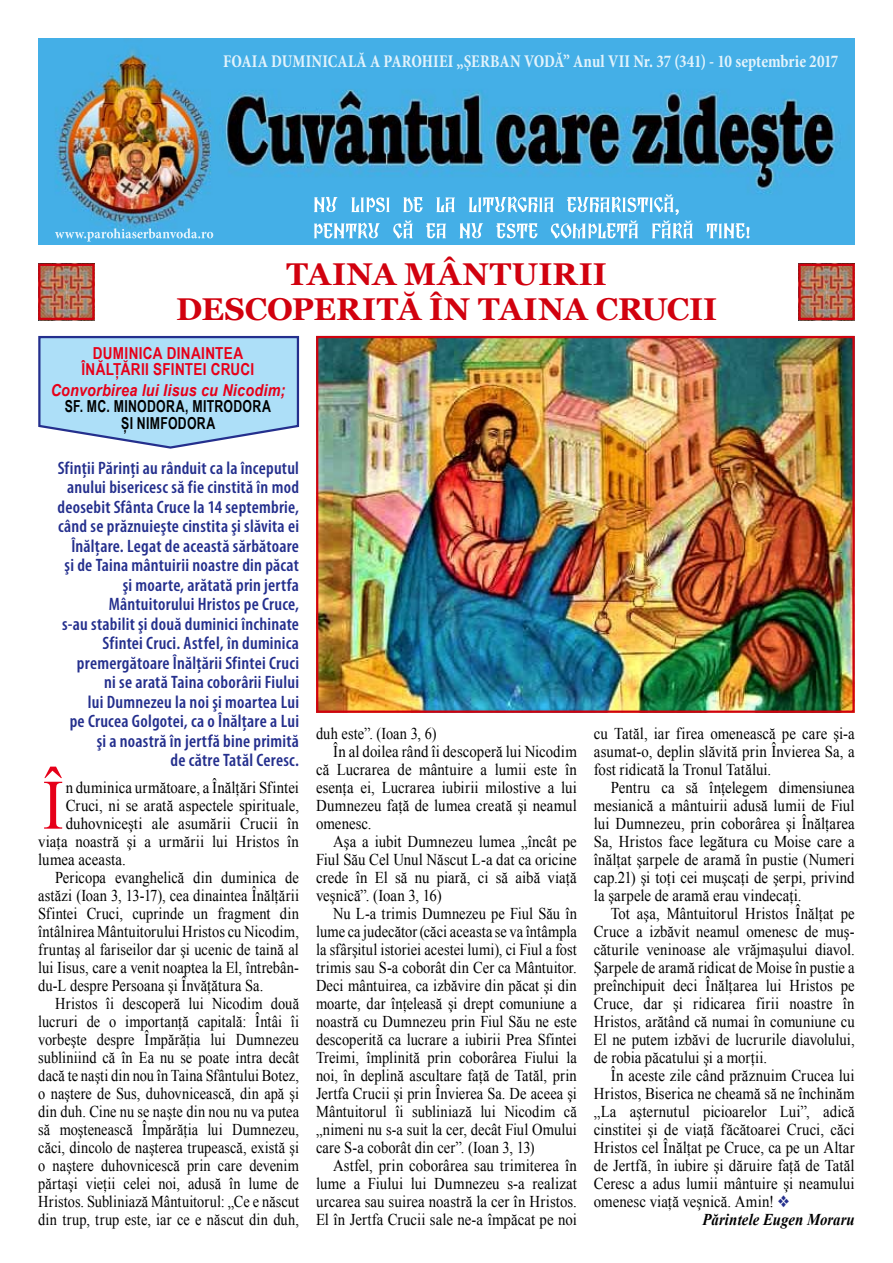
<style>
.page{position:relative;width:893px;height:1263px;background:#fff}
.page>*{position:absolute;margin:0;border:0;box-sizing:border-box;transform-origin:0 0}
.t1{font:70.8px "Times New Roman";color:#e60019;scale:.9 1}
.t2{font:700 31.5px/34.5px "Georgia";color:#d1010e;text-align:center}
.t3{font:600 condensed 18px/19.5px "Myriad Pro";letter-spacing:.015em;color:#242f8d;text-align:right}
.t4{font:700 condensed 18px "Minion Pro";color:#e2f3fc;scale:.9 1}
.t5{font:16.5px/18px "Times New Roman";letter-spacing:.005em;color:#000;text-align:justify;scale:.9 1}
.t6{font:16.5px "Times New Roman";letter-spacing:.005em;color:#000;scale:.88 1}
.t7{font:16.5px "Times New Roman";letter-spacing:.005em;color:#000;scale:.87 1}
.t8{font:16.5px/18px "Times New Roman";letter-spacing:.005em;color:#000;text-align:justify;scale:.89 1}
.t9{font:700 16.5px/16.5px "Arial Narrow";letter-spacing:.02em;color:#e60019;text-align:center}
.t10{font:700 16.5px/16.5px "Arial Narrow";letter-spacing:.02em;color:#000;text-align:center;scale:.91 1}
.t11{font:italic 700 16.5px "Arial";letter-spacing:.02em;color:#e60019;scale:.87 1}
.t12{font:italic 700 16.5px "Times New Roman";color:#000;scale:.9 1}
.s1{color:#242f8d}
</style>
<div class="page">
<img style="left:319px;top:339px;width:533px;height:371px">
<div style="left:316px;top:336px;width:539px;height:377px;border:2px solid #d1010e"></div>
<img style="left:41px;top:267px;width:51px;height:50px">
<div style="left:38px;top:264px;width:57px;height:56px;border:2px solid #d1010e"></div>
<img style="left:801px;top:267px;width:51px;height:50px">
<div style="left:798px;top:264px;width:57px;height:56px;border:2px solid #d1010e"></div>
<img style="left:38px;top:38px;width:817px;height:206px">
<svg style="left:314px;top:194px;width:435px;height:44px;background:#6ec0ec"></svg>
<svg style="left:55px;top:228px;width:158px;height:14px;background:#67beeb"></svg>
<svg style="left:38px;top:335px;width:262px;height:114px;background:#aed9f3"></svg>
<p class="t4" style="left:223px;top:50px;width:685px">FOAIA DUMINICALĂ A PAROHIEI „ŞERBAN VODĂ” Anul VII Nr. 37 (341) - 10 septembrie 2017</p>
<h2 class="t2" style="left:176px;top:257px;width:543px">TAINA MÂNTUIRII<br>DESCOPERITĂ ÎN TAINA CRUCII</h2>
<p class="t9" style="left:81px;top:344px;width:174px">DUMINICA DINAINTEA<br>ÎNĂLȚĂRII SFINTEI CRUCI</p>
<p class="t11" style="left:51px;top:379px;width:271px">Convorbirea lui Iisus cu Nicodim;</p>
<p class="t10" style="left:65px;top:398px;width:228px">SF. MC. MINODORA, MITRODORA<br>ȘI NIMFODORA</p>
<p class="t3" style="left:58px;top:458px;width:243px">Sfinţii Părinţi au rânduit ca la începutul anului bisericesc să fie cinstită în mod deosebit Sfânta Cruce la 14 septembrie, când se prăznuieşte cinstita şi slăvita ei Înălţare. Legat de această sărbătoare<br>şi de Taina mântuirii noastre din păcat şi moarte, arătată prin jertfa Mântuitorului Hristos pe Cruce,<br>s-au stabilit şi două duminici închinate Sfintei Cruci. Astfel, în duminica premergătoare Înălţării Sfintei Cruci<br>ni se arată Taina coborârii Fiului<br>lui Dumnezeu la noi şi moartea Lui<br>pe Crucea Golgotei, ca o Înălţare a Lui şi a noastră în jertfă bine primită<br>de către Tatăl Ceresc.</p>
<h1 class="t1" style="left:43px;top:757px;width:25px">Î</h1>
<p class="t5" style="left:66px;top:778px;width:261px">n duminica următoare, a Înălţări Sfintei</p>
<p class="t5" style="left:66px;top:796px;width:261px">Cruci, ni se arată aspectele spirituale,</p>
<p class="t5" style="left:66px;top:814px;width:261px">duhovniceşti ale asumării Crucii în</p>
<p class="t5" style="left:38px;top:832px;width:291px">viaţa noastră şi a urmării lui Hristos în</p>
<p class="t5" style="left:38px;top:850px;width:99px">lumea aceasta.</p>
<p class="t6" style="left:55px;top:866px;width:278px">Pericopa evanghelică din duminica de</p>
<p class="t6" style="left:38px;top:884px;width:298px">astăzi (Ioan 3, 13-17), cea dinaintea Înălţării</p>
<p class="t6" style="left:38px;top:902px;width:298px">Sfintei Cruci, cuprinde un fragment din</p>
<p class="t6" style="left:38px;top:920px;width:298px">întâlnirea Mântuitorului Hristos cu Nicodim,</p>
<p class="t6" style="left:38px;top:938px;width:298px">fruntaş al fariseilor dar şi ucenic de taină al</p>
<p class="t6" style="left:38px;top:956px;width:298px">lui Iisus, care a venit noaptea la El, întrebân-</p>
<p class="t6" style="left:38px;top:974px;width:257px">du‑L despre Persoana şi Învăţătura Sa.</p>
<p class="t7" style="left:55px;top:992px;width:282px">Hristos îi descoperă lui Nicodim două</p>
<p class="t7" style="left:38px;top:1010px;width:301px">lucruri de o importanţă capitală: Întâi îi</p>
<p class="t7" style="left:38px;top:1028px;width:301px">vorbeşte despre Împărăţia lui Dumnezeu</p>
<p class="t7" style="left:38px;top:1046px;width:301px">subliniind că în Ea nu se poate intra decât</p>
<p class="t7" style="left:38px;top:1064px;width:301px">dacă te naşti din nou în Taina Sfântului Botez,</p>
<p class="t7" style="left:38px;top:1082px;width:301px">o naştere de Sus, duhovnicească, din apă şi</p>
<p class="t7" style="left:38px;top:1100px;width:301px">din duh. Cine nu se naşte din nou nu va putea</p>
<p class="t7" style="left:38px;top:1118px;width:301px">să moştenească Împărăţia lui Dumnezeu,</p>
<p class="t7" style="left:38px;top:1136px;width:301px">căci, dincolo de naşterea trupească, există şi</p>
<p class="t7" style="left:38px;top:1154px;width:301px">o naştere duhovnicescă prin care devenim</p>
<p class="t7" style="left:38px;top:1172px;width:301px">părtaşi vieţii celei noi, adusă în lume de</p>
<p class="t7" style="left:38px;top:1190px;width:301px">Hristos. Subliniază Mântuitorul: „Ce e născut</p>
<p class="t7" style="left:38px;top:1208px;width:301px">din trup, trup este, iar ce e născut din duh,</p>
<p class="t7" style="left:316px;top:722px;width:140px">duh este”. (Ioan 3, 6)</p>
<p class="t5" style="left:333px;top:742px;width:272px">În al doilea rând îi descoperă lui Nicodim</p>
<p class="t5" style="left:316px;top:760px;width:291px">că Lucrarea de mântuire a lumii este în</p>
<p class="t5" style="left:316px;top:778px;width:291px">esenţa ei, Lucrarea iubirii milostive a lui</p>
<p class="t5" style="left:316px;top:796px;width:291px">Dumnezeu faţă de lumea creată şi neamul</p>
<p class="t5" style="left:316px;top:814px;width:63px">omenesc.</p>
<p class="t5" style="left:333px;top:832px;width:272px">Aşa a iubit Dumnezeu lumea „încât pe</p>
<p class="t5" style="left:316px;top:850px;width:291px">Fiul Său Cel Unul Născut L-a dat ca oricine</p>
<p class="t5" style="left:316px;top:868px;width:291px">crede în El să nu piară, ci să aibă viaţă</p>
<p class="t5" style="left:316px;top:886px;width:141px">veşnică”. (Ioan 3, 16)</p>
<p class="t6" style="left:333px;top:902px;width:279px">Nu L-a trimis Dumnezeu pe Fiul Său în</p>
<p class="t6" style="left:316px;top:920px;width:298px">lume ca judecător (căci aceasta se va întâmpla</p>
<p class="t6" style="left:316px;top:938px;width:298px">la sfârşitul istoriei acestei lumi), ci Fiul a fost</p>
<p class="t6" style="left:316px;top:956px;width:298px">trimis sau S-a coborât din Cer ca Mântuitor.</p>
<p class="t6" style="left:316px;top:974px;width:298px">Deci mântuirea, ca izbăvire din păcat şi din</p>
<p class="t6" style="left:316px;top:992px;width:298px">moarte, dar înţeleasă şi drept comuniune a</p>
<p class="t6" style="left:316px;top:1010px;width:298px">noastră cu Dumnezeu prin Fiul Său ne este</p>
<p class="t6" style="left:316px;top:1028px;width:298px">descoperită ca lucrare a iubirii Prea Sfintei</p>
<p class="t6" style="left:316px;top:1046px;width:298px">Treimi, împlinită prin coborârea Fiului la</p>
<p class="t6" style="left:316px;top:1064px;width:298px">noi, în deplină ascultare faţă de Tatăl, prin</p>
<p class="t6" style="left:316px;top:1082px;width:298px">Jertfa Crucii şi prin Învierea Sa. De aceea şi</p>
<p class="t6" style="left:316px;top:1100px;width:298px">Mântuitorul îi subliniază lui Nicodim că</p>
<p class="t6" style="left:316px;top:1118px;width:298px">„nimeni nu s-a suit la cer, decât Fiul Omului</p>
<p class="t6" style="left:316px;top:1136px;width:250px">care S-a coborât din cer”. (Ioan 3, 13)</p>
<p class="t5" style="left:333px;top:1156px;width:272px">Astfel, prin coborârea sau trimiterea în</p>
<p class="t5" style="left:316px;top:1174px;width:291px">lume a Fiului lui Dumnezeu s-a realizat</p>
<p class="t5" style="left:316px;top:1192px;width:291px">urcarea sau suirea noastră la cer în Hristos.</p>
<p class="t5" style="left:316px;top:1210px;width:291px">El în Jertfa Crucii sale ne-a împăcat pe noi</p>
<p class="t5" style="left:594px;top:724px;width:291px">cu Tatăl, iar firea omenească pe care şi-a asumat-o, deplin slăvită prin Învierea Sa, a fost ridicată la Tronul Tatălui.</p>
<p class="t5" style="left:594px;top:778px;width:291px;text-indent:17px">Pentru ca să înţelegem dimensiunea mesianică a mântuirii adusă lumii de Fiul lui Dumnezeu, prin coborârea şi Înălţarea Sa, Hristos face legătura cu Moise care a înălţat şarpele de aramă în pustie (Numeri cap.21) şi toţi cei muşcaţi de şerpi, privind la şarpele de aramă erau vindecaţi.</p>
<p class="t8" style="left:594px;top:904px;width:295px;text-indent:17px">Tot aşa, Mântuitorul Hristos Înălţat pe Cruce a izbăvit neamul omenesc de muş&shy;căturile veninoase ale vrăjmaşului diavol.<br>Şarpele de aramă ridicat de Moise în pustie a preînchipuit deci Înălţarea lui Hristos pe Cruce, dar şi ridicarea firii noastre în Hristos, arătând că numai în comuniune cu El ne putem izbăvi de lucrurile diavolului, de robia păcatului şi a morţii.</p>
<p class="t5" style="left:611px;top:1066px;width:272px">În aceste zile când prăznuim Crucea lui</p>
<p class="t5" style="left:594px;top:1084px;width:291px">Hristos, Biserica ne cheamă să ne închinăm</p>
<p class="t5" style="left:594px;top:1102px;width:291px">„La aşternutul picioarelor Lui”, adică</p>
<p class="t5" style="left:594px;top:1120px;width:291px">cinstitei şi de viaţă făcătoarei Cruci, căci</p>
<p class="t5" style="left:594px;top:1138px;width:291px">Hristos cel Înălţat pe Cruce, ca pe un Altar</p>
<p class="t5" style="left:594px;top:1156px;width:291px">de Jertfă, în iubire şi dăruire faţă de Tatăl</p>
<p class="t5" style="left:594px;top:1174px;width:291px">Ceresc a adus lumii mântuire şi neamului</p>
<p class="t5" style="left:594px;top:1192px;width:219px">omenesc viaţă veşnică. Amin! <span class="s1">❖</span></p>
<p class="t12" style="left:702px;top:1208px;width:171px">Părintele Eugen Moraru</p>
</div>
